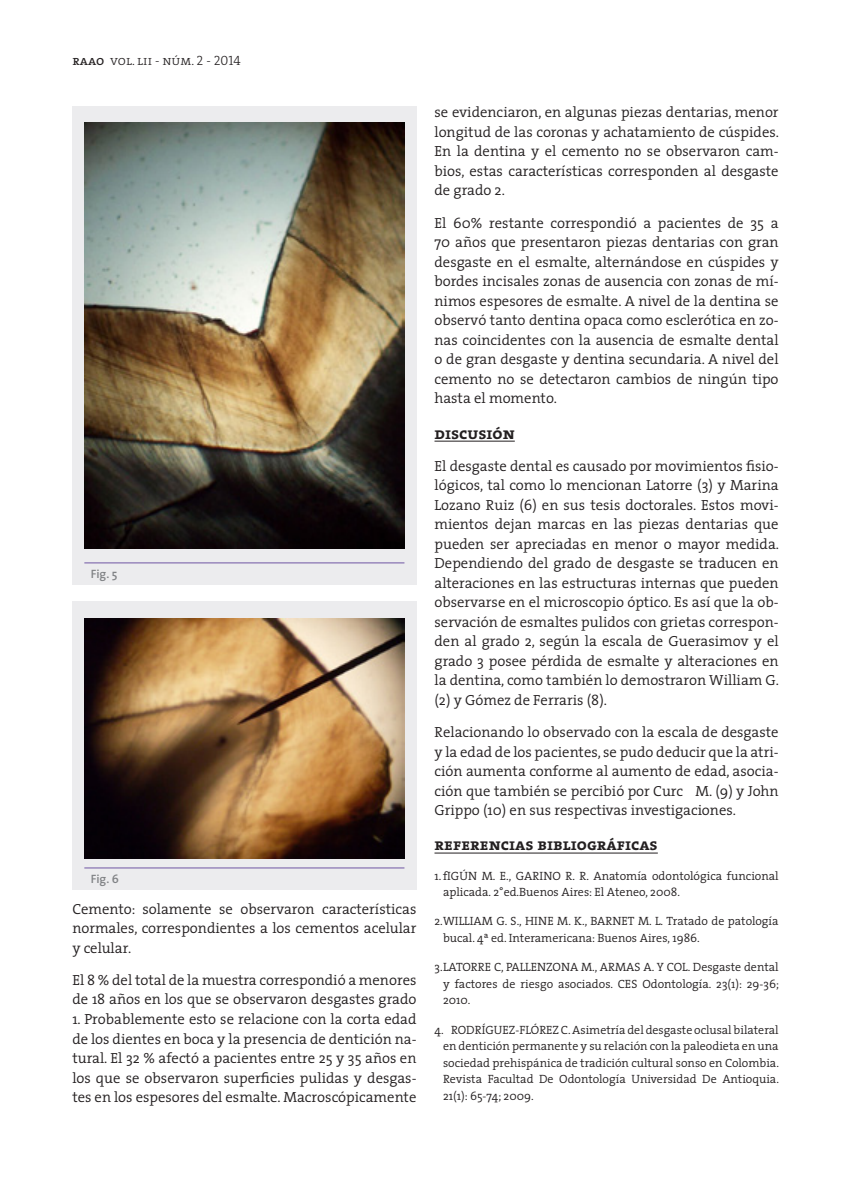
<style>
.page{position:relative;width:851px;height:1191px;background:#fff}
.page>*{position:absolute;margin:0;border:0;box-sizing:border-box;transform-origin:0 0}
.Subtitulos_1{font:16.5px "The Serif Bold Caps";color:#231f20}
.Texto{font:300 14.7px/19.5px "The Serif";color:#231f20;text-align:justify}
.t1{font:13.5px "The Serif Light Caps";color:#231f20}
.Epigrafe{font:600 12.15px "The Sans";color:#808285}
.t2{font:300 12px/16.5px "The Serif";color:#231f20}
.s1{font-family:"The Serif Regular Caps"}
</style>
<div class="page">
<hr style="left:434px;top:441px;width:80px;height:1px;background:#231f20">
<hr style="left:434px;top:852px;width:223px;height:1px;background:#231f20">
<div style="left:72px;top:106px;width:344px;height:479px;background:#ececee"></div>
<hr style="left:84px;top:562px;width:320px;height:1px;background:#6f55a3">
<img style="left:84px;top:122px;width:320px;height:427px">
<div style="left:72px;top:602px;width:344px;height:288px;background:#ececee"></div>
<hr style="left:84px;top:867px;width:320px;height:1px;background:#6f55a3">
<img style="left:84px;top:619px;width:320px;height:239px">
<p class="t1" style="left:72px;top:50px;width:170px"><span class="s1">raao</span> vol. lii - núm. 2 - 2014</p>
<p class="Epigrafe" style="left:91px;top:564px;width:28px">Fig. 5</p>
<p class="Epigrafe" style="left:91px;top:869px;width:29px">Fig. 6</p>
<p class="Texto" style="left:72px;top:898px;width:345px">Cemento: solamente se observaron características normales, correspondientes a los cementos acelular y celular.</p>
<p class="Texto" style="left:72px;top:969px;width:345px">El 8 % del total de la muestra correspondió a menores de 18 años en los que se observaron desgastes grado</p>
<p class="Texto" style="left:72px;top:1008px;width:345px">1. Probablemente esto se relacione con la corta edad de los dientes en boca y la presencia de dentición na&shy;tural. El 32 % afectó a pacientes entre 25 y 35 años en los que se observaron superficies pulidas y desgas&shy;tes en los espesores del esmalte. Macroscópicamente</p>
<p class="Texto" style="left:434px;top:102px;width:346px">se evidenciaron, en algunas piezas dentarias, menor longitud de las coronas y achatamiento de cúspides.<br>En la dentina y el cemento no se observaron cam&shy;bios, estas características corresponden al desgaste de grado 2.</p>
<p class="Texto" style="left:434px;top:212px;width:345px">El 60% restante correspondió a pacientes de 35 a 70 años que presentaron piezas dentarias con gran desgaste en el esmalte, alternándose en cúspides y bordes incisales zonas de ausencia con zonas de mí&shy;nimos espesores de esmalte. A nivel de la dentina se observó tanto dentina opaca como esclerótica en zo&shy;nas coincidentes con la ausencia de esmalte dental o de gran desgaste y dentina secundaria. A nivel del cemento no se detectaron cambios de ningún tipo hasta el momento.</p>
<p class="Subtitulos_1" style="left:434px;top:419px;width:82px">discusión</p>
<p class="Texto" style="left:434px;top:455px;width:346px">El desgaste dental es causado por movimientos fisio&shy;lógicos, tal como lo mencionan Latorre (3) y Marina Lozano Ruiz (6) en sus tesis doctorales. Estos movi&shy;mientos dejan marcas en las piezas dentarias que pueden ser apreciadas en menor o mayor medida.<br>Dependiendo del grado de desgaste se traducen en alteraciones en las estructuras internas que pueden observarse en el microscopio óptico. Es así que la ob&shy;servación de esmaltes pulidos con grietas correspon&shy;den al grado 2, según la escala de Guerasimov y el grado 3 posee pérdida de esmalte y alteraciones en la dentina, como también lo demostraron William G. (2) y Gómez de Ferraris (8).</p>
<p class="Texto" style="left:434px;top:722px;width:345px">Relacionando lo observado con la escala de desgaste y la edad de los pacientes, se pudo deducir que la atri&shy;ción aumenta conforme al aumento de edad, asocia&shy;ción que también se percibió por Curcă M. (9) y John Grippo (10) en sus respectivas investigaciones.</p>
<p class="Subtitulos_1" style="left:434px;top:831px;width:225px">referencias bibliográficas</p>
<p class="t2" style="left:443px;top:867px;width:337px;text-indent:-9px">1.fIGÚN M. E., GARINO R. R. Anatomía odontológica funcional aplicada. 2°ed.Buenos Aires: El Ateneo, 2008.</p>
<p class="t2" style="left:443px;top:912px;width:337px;text-indent:-9px">2.WILLIAM G. S., HINE M. K., BARNET M. L. Tratado de patología bucal. 4ª ed. Interamericana: Buenos Aires, 1986.</p>
<p class="t2" style="left:443px;top:958px;width:337px;text-align:justify;text-indent:-9px">3.LATORRE C, PALLENZONA M., ARMAS A. Y COL. Desgaste dental y factores de riesgo asociados. CES Odontología. 23(1): 29-36; 2010.</p>
<p class="t2" style="left:443px;top:1020px;width:337px;text-align:justify;text-indent:-9px">4. RODRÍGUEZ-FLÓREZ C. Asimetría del desgaste oclusal bilateral en dentición permanente y su relación con la paleodieta en una sociedad prehispánica de tradición cultural sonso en Colombia.<br>Revista Facultad De Odontología Universidad De Antioquia.<br>21(1): 65-74; 2009.</p>
</div>
